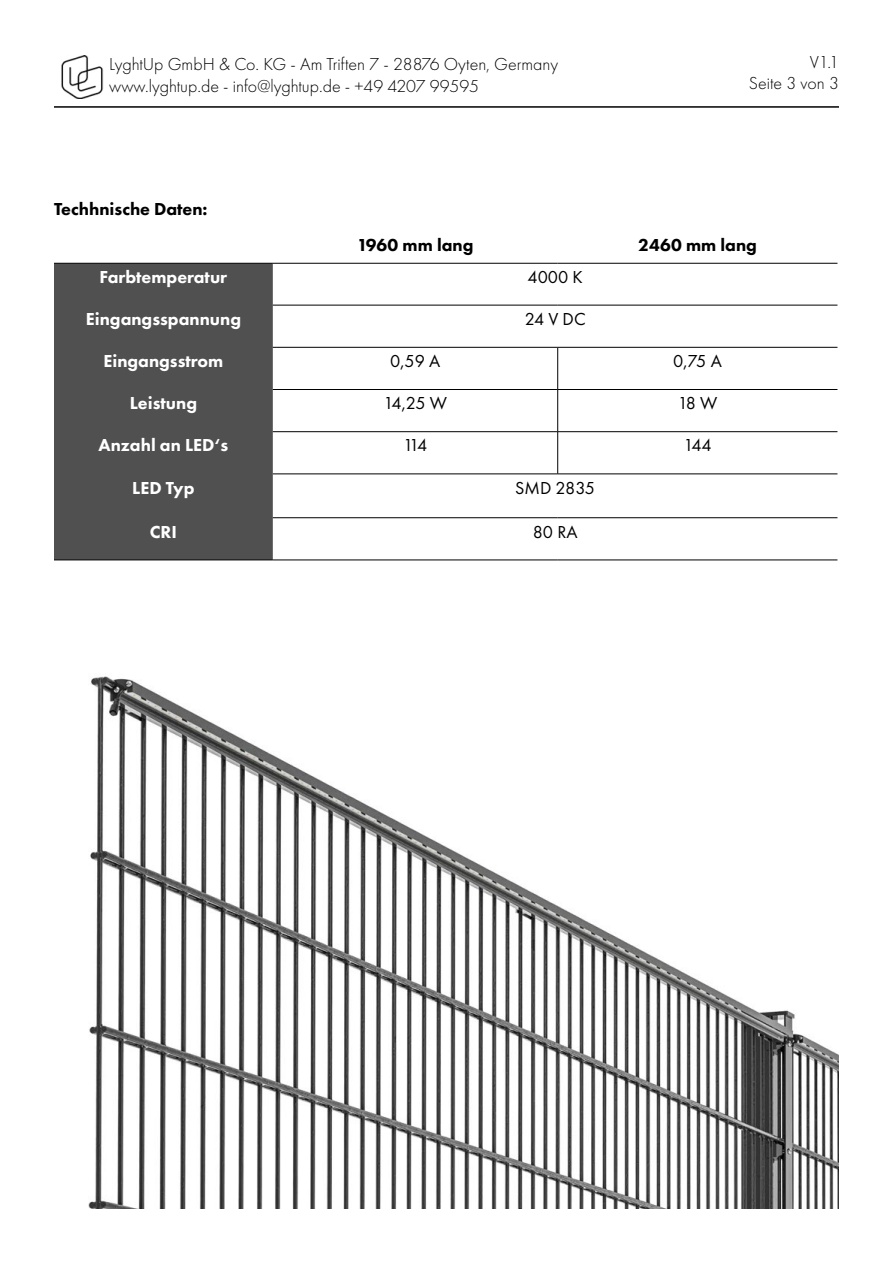
<style>
.page{position:relative;width:893px;height:1263px;background:#fff}
.page>*{position:absolute;margin:0;border:0;box-sizing:border-box;transform-origin:0 0}
.t1{font:300 18px/21.6px "Futura PT";color:#000}
.t2{font:800 18px "Futura PT";color:#fff}
.t3{font:18px "Futura PT";color:#000}
.t4{font:800 18px "Futura PT";color:#000}
</style>
<div class="page">
<svg style="left:273px;top:262px;width:564px;height:1px"></svg>
<div style="left:54px;top:264px;width:219px;height:296px;background:#505050"></div>
<hr style="left:273px;top:347px;width:285px;height:1px;background:#000">
<hr style="left:558px;top:347px;width:279px;height:1px;background:#000">
<hr style="left:557px;top:347px;width:1px;height:42px;background:#000">
<hr style="left:273px;top:389px;width:285px;height:1px;background:#000">
<hr style="left:558px;top:389px;width:279px;height:1px;background:#000">
<hr style="left:557px;top:390px;width:1px;height:41px;background:#000">
<hr style="left:273px;top:431px;width:285px;height:1px;background:#000">
<hr style="left:558px;top:431px;width:279px;height:1px;background:#000">
<hr style="left:557px;top:432px;width:1px;height:42px;background:#000">
<hr style="left:273px;top:474px;width:285px;height:1px;background:#000">
<hr style="left:558px;top:474px;width:279px;height:1px;background:#000">
<hr style="left:54px;top:263px;width:219px;height:1px;background:#000">
<hr style="left:273px;top:263px;width:285px;height:1px;background:#000">
<hr style="left:558px;top:263px;width:279px;height:1px;background:#000">
<hr style="left:273px;top:305px;width:285px;height:1px;background:#000">
<hr style="left:558px;top:305px;width:279px;height:1px;background:#000">
<hr style="left:273px;top:517px;width:285px;height:1px;background:#000">
<hr style="left:558px;top:517px;width:279px;height:1px;background:#000">
<hr style="left:54px;top:560px;width:219px;height:1px;background:#000">
<hr style="left:273px;top:560px;width:285px;height:1px;background:#000">
<hr style="left:558px;top:560px;width:279px;height:1px;background:#000">
<img style="left:61px;top:56px;width:43px;height:43px">
<img style="left:88px;top:676px;width:751px;height:533px">
<hr style="left:54px;top:106px;width:785px;height:2px;background:#000">
<p class="t1" style="left:109px;top:53px;width:450px">LyghtUp GmbH &amp; Co. KG - Am Triften 7 - 28876 Oyten, Germany www.lyghtup.de - info@lyghtup.de - +49 4207 99595</p>
<p class="t1" style="left:749px;top:51px;width:92px;text-align:right">V1.1<br>Seite 3 von 3</p>
<p class="t4" style="left:54px;top:197px;width:155px">Techhnische Daten:</p>
<p class="t4" style="left:357px;top:234px;width:118px">1960 mm lang</p>
<p class="t4" style="left:638px;top:234px;width:120px">2460 mm lang</p>
<p class="t2" style="left:100px;top:266px;width:129px">Farbtemperatur</p>
<p class="t3" style="left:527px;top:267px;width:57px">4000 K</p>
<p class="t2" style="left:86px;top:308px;width:157px">Eingangsspannung</p>
<p class="t3" style="left:525px;top:308px;width:62px">24 V DC</p>
<p class="t2" style="left:103px;top:350px;width:122px">Eingangsstrom</p>
<p class="t3" style="left:390px;top:350px;width:52px">0,59 A</p>
<p class="t3" style="left:673px;top:350px;width:50px">0,75 A</p>
<p class="t2" style="left:130px;top:392px;width:69px">Leistung</p>
<p class="t3" style="left:383px;top:393px;width:65px">14,25 W</p>
<p class="t3" style="left:678px;top:393px;width:41px">18 W</p>
<p class="t2" style="left:99px;top:434px;width:131px">Anzahl an LED‘s</p>
<p class="t3" style="left:403px;top:435px;width:26px">114</p>
<p class="t3" style="left:683px;top:435px;width:30px">144</p>
<p class="t2" style="left:132px;top:476px;width:64px">LED Typ</p>
<p class="t3" style="left:515px;top:477px;width:81px">SMD 2835</p>
<p class="t2" style="left:150px;top:520px;width:29px">CRI</p>
<p class="t3" style="left:533px;top:521px;width:46px">80 RA</p>
</div>
